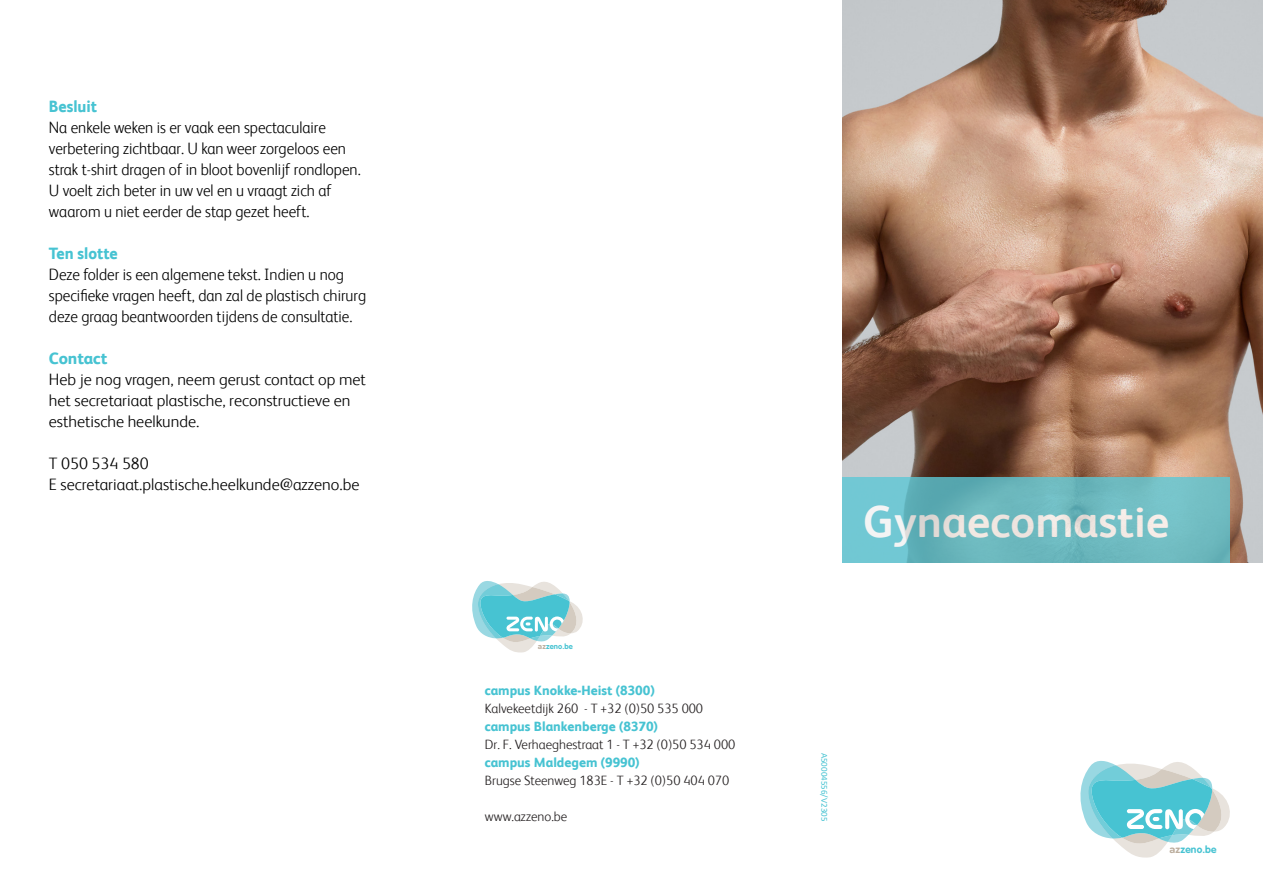
<style>
.page{position:relative;width:1263px;height:893px;background:#fff}
.page>*{position:absolute;margin:0;border:0;box-sizing:border-box;transform-origin:0 0}
.t1{font:700 45px "FS Albert";color:#fff}
.t2{font:300 16.5px/21px "FS Albert";color:#000;scale:.94 1}
.t3{font:300 16.5px/21px "FS Albert";color:#000}
.t4{font:800 16.5px "FS Albert";color:#47c3d2;scale:.94 1}
.t5{font:800 16.5px "FS Albert";color:#47c3d2}
.t6{font:300 13.5px "FS Albert";color:#231f20}
.t7{font:800 13.5px "FS Albert";color:#47c3d2}
.t8{font:700 10.05px "Tate";letter-spacing:.015em;color:#47c3d2}
.t9{font:9px "Calibri";color:#47c3d2}
.t10{font:700 7.5px "Tate";letter-spacing:.015em;color:#47c3d2}
.s1{color:#bbad9d}
</style>
<div class="page">
<img style="left:842px;top:0;width:421px;height:562px">
<svg style="left:472px;top:581px;width:111px;height:71px"></svg>
<svg style="left:1080px;top:760px;width:150px;height:98px"></svg>
<svg style="left:842px;top:477px;width:388px;height:86px;background:#6bbac1"></svg>
<p class="t4" style="left:49px;top:94px;width:53px">Besluit</p>
<p class="t2" style="left:49px;top:116px;width:333px">Na enkele weken is er vaak een spectaculaire verbetering zichtbaar. U kan weer zorgeloos een strak t-shirt dragen of in bloot bovenlijf rondlopen.<br>U voelt zich beter in uw vel en u vraagt zich af waarom u niet eerder de stap gezet heeft.</p>
<p class="t4" style="left:49px;top:241px;width:75px">Ten slotte</p>
<p class="t2" style="left:49px;top:263px;width:339px">Deze folder is een algemene tekst. Indien u nog specifieke vragen heeft, dan zal de plastisch chirurg deze graag beantwoorden tijdens de consultatie.</p>
<p class="t5" style="left:49px;top:346px;width:60px">Contact</p>
<p class="t3" style="left:49px;top:368px;width:318px">Heb je nog vragen, neem gerust contact op met het secretariaat plastische, reconstructieve en esthetische heelkunde.</p>
<p class="t3" style="left:49px;top:452px;width:101px">T 050 534 580</p>
<p class="t3" style="left:49px;top:473px;width:312px">E secretariaat.plastische.heelkunde@azzeno.be</p>
<p class="t10" style="left:538px;top:642px;width:36px"><span class="s1">az</span>zeno.be</p>
<p class="t7" style="left:485px;top:681px;width:171px">campus Knokke-Heist (8300)</p>
<p class="t6" style="left:485px;top:700px;width:220px">Kalvekeetdijk 260 - T +32 (0)50 535 000</p>
<p class="t7" style="left:485px;top:717px;width:175px">campus Blankenberge (8370)</p>
<p class="t6" style="left:485px;top:736px;width:252px">Dr. F. Verhaeghestraat 1 - T +32 (0)50 534 000</p>
<p class="t7" style="left:485px;top:753px;width:156px">campus Maldegem (9990)</p>
<p class="t6" style="left:485px;top:772px;width:246px">Brugse Steenweg 183E - T +32 (0)50 404 070</p>
<p class="t6" style="left:485px;top:808px;width:84px">www.azzeno.be</p>
<h1 class="t1" style="left:863px;top:491px;width:307px">Gynaecomastie</h1>
<p class="t9" style="left:831px;top:753px;width:70px;rotate:90deg">A50004556/V2305</p>
<p class="t8" style="left:1169px;top:843px;width:49px"><span class="s1">az</span>zeno.be</p>
</div>
